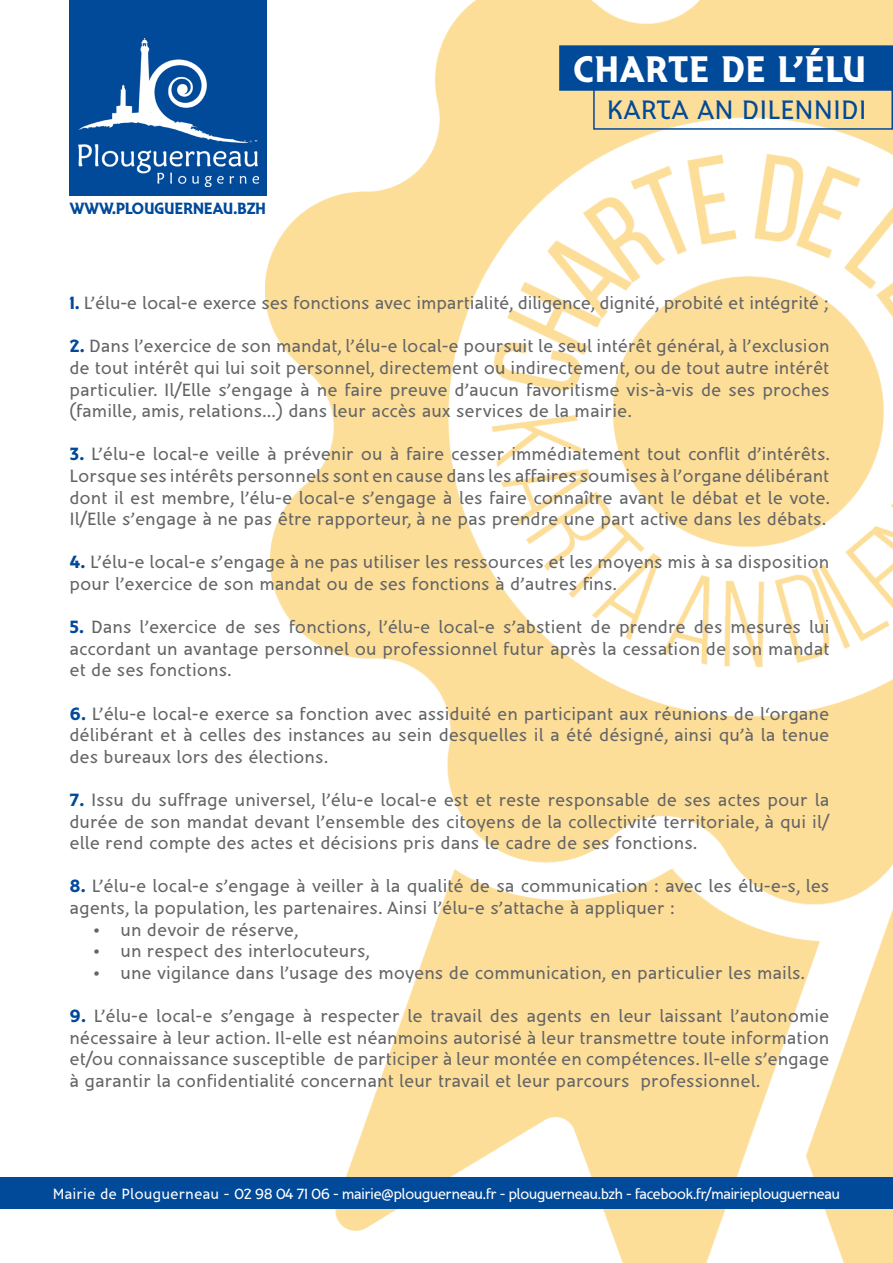
<style>
.page{position:relative;width:893px;height:1263px;background:#fff}
.page>*{position:absolute;margin:0;border:0;box-sizing:border-box;transform-origin:0 0}
.t1{font:37.5px "Brito Tri Du";color:#fff}
.t2{font:27px "Brito Tri";color:#014999}
.t3{font:18px/21.6px "Brito Tri";color:#636466;text-align:justify}
.t4{font:16.5px "Brito Tri Du";letter-spacing:-.03em;color:#014999}
.t5{font:15px "Brito Tri";letter-spacing:-.05em;color:#fff}
.s1{font-family:"Brito Tri Du";color:#014999}
</style>
<div class="page">
<img style="left:266px;top:0;width:627px;height:1263px">
<div style="left:69px;top:0;width:198px;height:196px;background:#014999"></div>
<img style="left:78px;top:38px;width:180px;height:148px">
<div style="left:560px;top:46px;width:332px;height:44px;background:#014999"></div>
<div style="left:559px;top:45px;width:334px;height:46px;border:2px solid #014999"></div>
<div style="left:593px;top:89px;width:300px;height:41px;border:2px solid #014999"></div>
<div style="left:0;top:1177px;width:893px;height:32px;background:#014999"></div>
<h1 class="t1" style="left:573px;top:46px;width:295px">CHARTE DE L’ÉLU</h1>
<p class="t4" style="left:69px;top:198px;width:198px">WWW.PLOUGUERNEAU.BZH</p>
<h2 class="t2" style="left:607px;top:94px;width:261px">KARTA AN DILENNIDI</h2>
<p class="t3" style="left:69px;top:293px;width:760px"><span class="s1">1.</span> L’élu-e local-e exerce ses fonctions avec impartialité, diligence, dignité, probité et intégrité ;</p>
<p class="t3" style="left:69px;top:336px;width:762px"><span class="s1">2.</span> Dans l’exercice de son mandat, l’élu-e local-e poursuit le seul intérêt général, à l’exclusion de tout intérêt qui lui soit personnel, directement ou indirectement, ou de tout autre intérêt particulier. Il/Elle s’engage à ne faire preuve d’aucun favoritisme vis-à-vis de ses proches (famille, amis, relations…) dans leur accès aux services de la mairie.</p>
<p class="t3" style="left:69px;top:444px;width:762px"><span class="s1">3.</span> L’élu-e local-e veille à prévenir ou à faire cesser immédiatement tout conflit d’intérêts.<br>Lorsque ses intérêts personnels sont en cause dans les affaires soumises à l’organe délibérant dont il est membre, l’élu-e local-e s’engage à les faire connaître avant le débat et le vote.<br>Il/Elle s’engage à ne pas être rapporteur, à ne pas prendre une part active dans les débats.</p>
<p class="t3" style="left:69px;top:552px;width:761px"><span class="s1">4.</span> L’élu-e local-e s’engage à ne pas utiliser les ressources et les moyens mis à sa disposition pour l’exercice de son mandat ou de ses fonctions à d’autres fins.</p>
<p class="t3" style="left:69px;top:617px;width:762px"><span class="s1">5.</span> Dans l’exercice de ses fonctions, l’élu-e local-e s’abstient de prendre des mesures lui accordant un avantage personnel ou professionnel futur après la cessation de son mandat et de ses fonctions.</p>
<p class="t3" style="left:69px;top:703px;width:761px"><span class="s1">6.</span> L’élu-e local-e exerce sa fonction avec assiduité en participant aux réunions de l‘organe délibérant et à celles des instances au sein desquelles il a été désigné, ainsi qu’à la tenue des bureaux lors des élections.</p>
<p class="t3" style="left:69px;top:789px;width:761px"><span class="s1">7.</span> Issu du suffrage universel, l’élu-e local-e est et reste responsable de ses actes pour la durée de son mandat devant l’ensemble des citoyens de la collectivité territoriale, à qui il/ elle rend compte des actes et décisions pris dans le cadre de ses fonctions.</p>
<p class="t3" style="left:69px;top:876px;width:761px"><span class="s1">8.</span> L’élu-e local-e s’engage à veiller à la qualité de sa communication : avec les élu-e-s, les agents, la population, les partenaires. Ainsi l’élu-e s’attache à appliquer :</p>
<p class="t3" style="left:93px;top:919px;width:207px">• un devoir de réserve,</p>
<p class="t3" style="left:93px;top:941px;width:278px">• un respect des interlocuteurs,</p>
<p class="t3" style="left:93px;top:962px;width:713px">• une vigilance dans l’usage des moyens de communication, en particulier les mails.</p>
<p class="t3" style="left:69px;top:1005px;width:761px"><span class="s1">9.</span> L’élu-e local-e s’engage à respecter le travail des agents en leur laissant l’autonomie nécessaire à leur action. Il-elle est néanmoins autorisé à leur transmettre toute information et/ou connaissance susceptible de participer à leur montée en compétences. Il-elle s’engage à garantir la confidentialité concernant leur travail et leur parcours professionnel.</p>
<p class="t5" style="left:53px;top:1185px;width:789px">Mairie de Plouguerneau - 02 98 04 71 06 - mairie@plouguerneau.fr - plouguerneau.bzh - facebook.fr/mairieplouguerneau</p>
</div>
